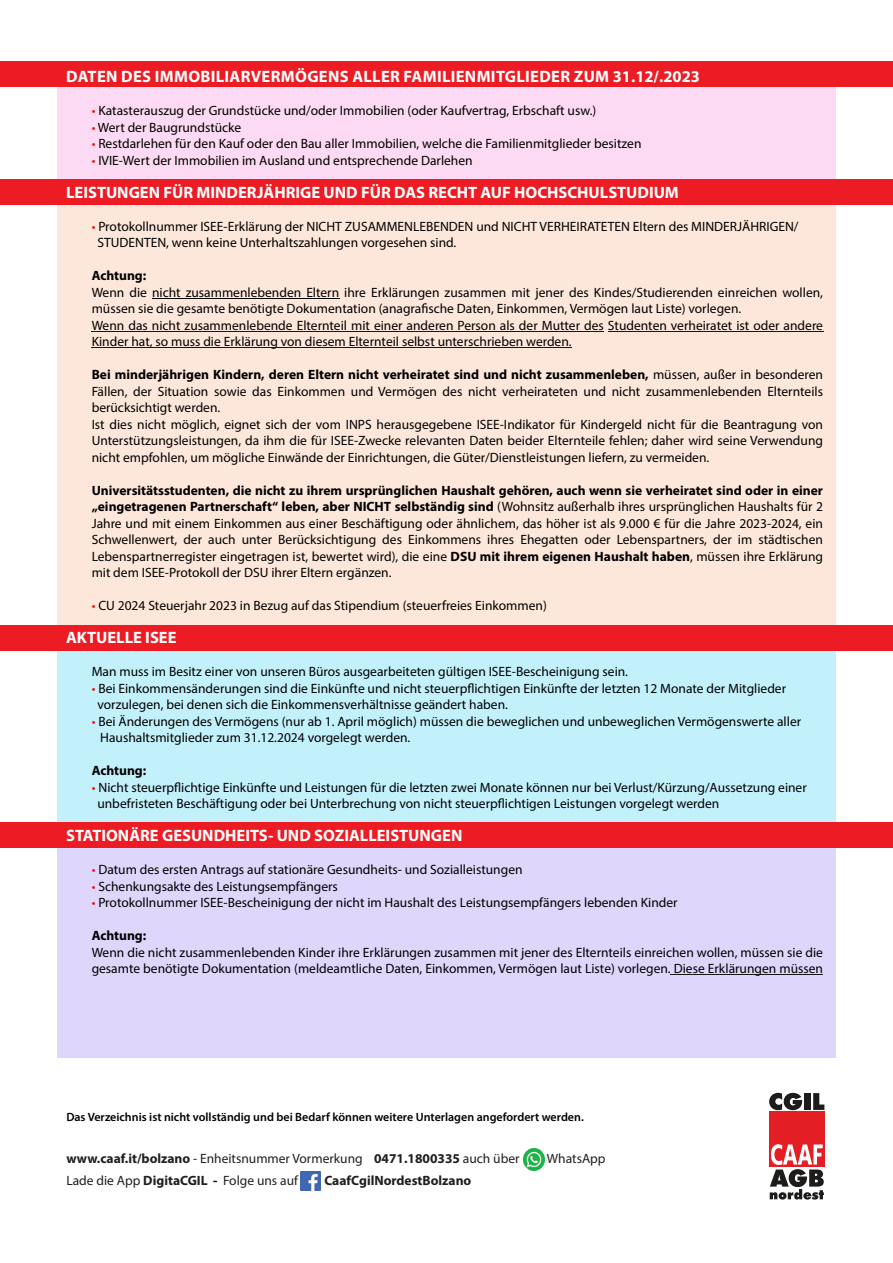
<style>
.page{position:relative;width:893px;height:1263px;background:#fff}
.page>*{position:absolute;margin:0;border:0;box-sizing:border-box;transform-origin:0 0}
.t1{font:700 16.5px "Myriad Pro";color:#fff}
.t2{font:700 16.5px "Myriad Pro";letter-spacing:.02em;color:#fff}
.t3{font:13.5px/16.5px "Myriad Pro";color:#000}
.t4{font:13.5px "Myriad Pro";color:#201f1f}
.t5{font:700 13.5px "Myriad Pro";color:#000}
.t6{font:700 13.5px "Myriad Pro";color:#201f1f}
.t7{font:600 12px "Myriad Pro";color:#000}
.s1{color:#f20d0d}
.s2{font-weight:700}
.s3{font-weight:700;color:#000}
</style>
<div class="page">
<div style="left:58px;top:828px;width:778px;height:230px;background:#dfd6fc"></div>
<div style="left:58px;top:637px;width:778px;height:186px;background:#c3f1fb"></div>
<div style="left:57px;top:71px;width:778px;height:115px;background:#fddaf3"></div>
<div style="left:58px;top:186px;width:778px;height:452px;background:#fde7da"></div>
<div style="left:769px;top:1112px;width:55px;height:55px;background:#e41e25"></div>
<svg style="left:769px;top:1144px;width:55px;height:55px"></svg>
<svg style="left:769px;top:1093px;width:33px;height:17px"></svg>
<div style="left:804px;top:1093px;width:6px;height:17px;background:#1e1c1a"></div>
<svg style="left:813px;top:1093px;width:11px;height:17px"></svg>
<div style="left:0;top:62px;width:893px;height:25px;background:#ed1c24"></div>
<div style="left:0;top:180px;width:893px;height:25px;background:#ed1c24"></div>
<div style="left:0;top:625px;width:893px;height:26px;background:#ed1c24"></div>
<div style="left:0;top:822px;width:893px;height:26px;background:#ed1c24"></div>
<hr style="left:152px;top:298px;width:187px;height:1px;background:#000">
<hr style="left:92px;top:331px;width:512px;height:1px;background:#181717">
<hr style="left:608px;top:331px;width:215px;height:1px;background:#181717">
<hr style="left:92px;top:347px;width:480px;height:1px;background:#181717">
<hr style="left:671px;top:974px;width:152px;height:1px;background:#181717">
<img style="left:523px;top:1148px;width:21px;height:22px">
<img style="left:301px;top:1171px;width:19px;height:20px">
<p class="t2" style="left:66px;top:70px;width:635px">DATEN DES IMMOBILIARVERMÖGENS ALLER FAMILIENMITGLIEDER ZUM 31.12/.2023</p>
<p class="t3" style="left:92px;top:104px;width:506px"><span class="s1">•</span> Katasterauszug der Grundstücke und/oder Immobilien (oder Kaufvertrag, Erbschaft usw.)</p>
<p class="t3" style="left:92px;top:120px;width:151px"><span class="s1">•</span> Wert der Baugrundstücke</p>
<p class="t3" style="left:92px;top:137px;width:551px"><span class="s1">•</span> Restdarlehen für den Kauf oder den Bau aller Immobilien, welche die Familienmitglieder besitzen</p>
<p class="t3" style="left:92px;top:153px;width:383px"><span class="s1">•</span> IVIE-Wert der Immobilien im Ausland und entsprechende Darlehen</p>
<p class="t1" style="left:66px;top:185px;width:614px">LEISTUNGEN FÜR MINDERJÄHRIGE UND FÜR DAS RECHT AUF HOCHSCHULSTUDIUM</p>
<p class="t3" style="left:97px;top:219px;width:703px;text-indent:-6px"><span class="s1">•</span> Protokollnummer ISEE-Erklärung der NICHT ZUSAMMENLEBENDEN und NICHT VERHEIRATETEN Eltern des MINDERJÄHRIGEN/<br>STUDENTEN, wenn keine Unterhaltszahlungen vorgesehen sind.</p>
<p class="t5" style="left:92px;top:270px;width:56px">Achtung:</p>
<p class="t3" style="left:92px;top:285px;width:733px">Wenn die nicht zusammenlebenden Eltern ihre Erklärungen zusammen mit jener des Kindes/Studierenden einreichen wollen, müssen sie die gesamte benötigte Dokumentation (anagrafische Daten, Einkommen, Vermögen laut Liste) vorlegen.<br>Wenn das nicht zusammenlebende Elternteil mit einer anderen Person als der Mutter des Studenten verheiratet ist oder andere Kinder hat, so muss die Erklärung von diesem Elternteil selbst unterschrieben werden.</p>
<p class="t3" style="left:92px;top:368px;width:733px"><span class="s2">Bei minderjährigen Kindern, deren Eltern nicht verheiratet sind und nicht zusammenleben,</span> müssen, außer in besonderen Fällen, der Situation sowie das Einkommen und Vermögen des nicht verheirateten und nicht zusammenlebenden Elternteils berücksichtigt werden.<br>Ist dies nicht möglich, eignet sich der vom INPS herausgegebene ISEE-Indikator für Kindergeld nicht für die Beantragung von Unterstützungsleistungen, da ihm die für ISEE-Zwecke relevanten Daten beider Elternteile fehlen; daher wird seine Verwendung nicht empfohlen, um mögliche Einwände der Einrichtungen, die Güter/Dienstleistungen liefern, zu vermeiden.</p>
<p class="t3" style="left:92px;top:483px;width:733px;text-align:justify"><span class="s2">Universitätsstudenten, die nicht zu ihrem ursprünglichen Haushalt gehören, auch wenn sie verheiratet sind oder in einer „eingetragenen Partnerschaft“ leben, aber NICHT selbständig sind</span> (Wohnsitz außerhalb ihres ursprünglichen Haushalts für 2<br>Jahre und mit einem Einkommen aus einer Beschäftigung oder ähnlichem, das höher ist als 9.000 € für die Jahre 2023-2024, ein Schwellenwert, der auch unter Berücksichtigung des Einkommens ihres Ehegatten oder Lebenspartners, der im städtischen Lebenspartnerregister eingetragen ist, bewertet wird), die eine <span class="s2">DSU mit ihrem eigenen Haushalt haben</span>, müssen ihre Erklärung mit dem ISEE-Protokoll der DSU ihrer Eltern ergänzen.</p>
<p class="t3" style="left:92px;top:599px;width:457px"><span class="s1">•</span> CU 2024 Steuerjahr 2023 in Bezug auf das Stipendium (steuerfreies Einkommen)</p>
<p class="t1" style="left:66px;top:631px;width:112px">AKTUELLE ISEE</p>
<p class="t3" style="left:92px;top:665px;width:538px">Man muss im Besitz einer von unseren Büros ausgearbeiteten gültigen ISEE-Bescheinigung sein.</p>
<p class="t3" style="left:97px;top:681px;width:690px;text-indent:-6px"><span class="s1">•</span> Bei Einkommensänderungen sind die Einkünfte und nicht steuerpflichtigen Einkünfte der letzten 12 Monate der Mitglieder vorzulegen, bei denen sich die Einkommensverhältnisse geändert haben.</p>
<p class="t3" style="left:100px;top:714px;width:702px;text-indent:-9px"><span class="s1">•</span> Bei Änderungen des Vermögens (nur ab 1. April möglich) müssen die beweglichen und unbeweglichen Vermögenswerte aller<br>Haushaltsmitglieder zum 31.12.2024 vorgelegt werden.</p>
<p class="t5" style="left:92px;top:765px;width:56px">Achtung:</p>
<p class="t3" style="left:97px;top:780px;width:711px;text-indent:-6px"><span class="s1">•</span> Nicht steuerpflichtige Einkünfte und Leistungen für die letzten zwei Monate können nur bei Verlust/Kürzung/Aussetzung einer unbefristeten Beschäftigung oder bei Unterbrechung von nicht steuerpflichtigen Leistungen vorgelegt werden</p>
<p class="t1" style="left:66px;top:829px;width:398px">STATIONÄRE GESUNDHEITS- UND SOZIALLEISTUNGEN</p>
<p class="t3" style="left:92px;top:863px;width:432px"><span class="s1">•</span> Datum des ersten Antrags auf stationäre Gesundheits- und Sozialleistungen</p>
<p class="t3" style="left:92px;top:879px;width:248px"><span class="s1">•</span> Schenkungsakte des Leistungsempfängers</p>
<p class="t3" style="left:92px;top:896px;width:587px"><span class="s1">•</span> Protokollnummer ISEE-Bescheinigung der nicht im Haushalt des Leistungsempfängers lebenden Kinder</p>
<p class="t5" style="left:92px;top:930px;width:56px">Achtung:</p>
<p class="t3" style="left:92px;top:945px;width:733px">Wenn die nicht zusammenlebenden Kinder ihre Erklärungen zusammen mit jener des Elternteils einreichen wollen, müssen sie die gesamte benötigte Dokumentation (meldeamtliche Daten, Einkommen, Vermögen laut Liste) vorlegen. Diese Erklärungen müssen</p>
<p class="t7" style="left:66px;top:1111px;width:519px">Das Verzeichnis ist nicht vollständig und bei Bedarf können weitere Unterlagen angefordert werden.</p>
<p class="t4" style="left:66px;top:1152px;width:455px"><span class="s2">www.caaf.it/bolzano</span> - Enheitsnummer Vormerkung <span class="s2">0471.1800335</span> auch über</p>
<p class="t4" style="left:547px;top:1152px;width:60px">WhatsApp</p>
<p class="t4" style="left:66px;top:1174px;width:233px">Lade die App <span class="s2">DigitaCGIL</span> <span class="s3">-</span> Folge uns auf</p>
<p class="t6" style="left:324px;top:1174px;width:149px">CaafCgilNordestBolzano</p>
</div>
